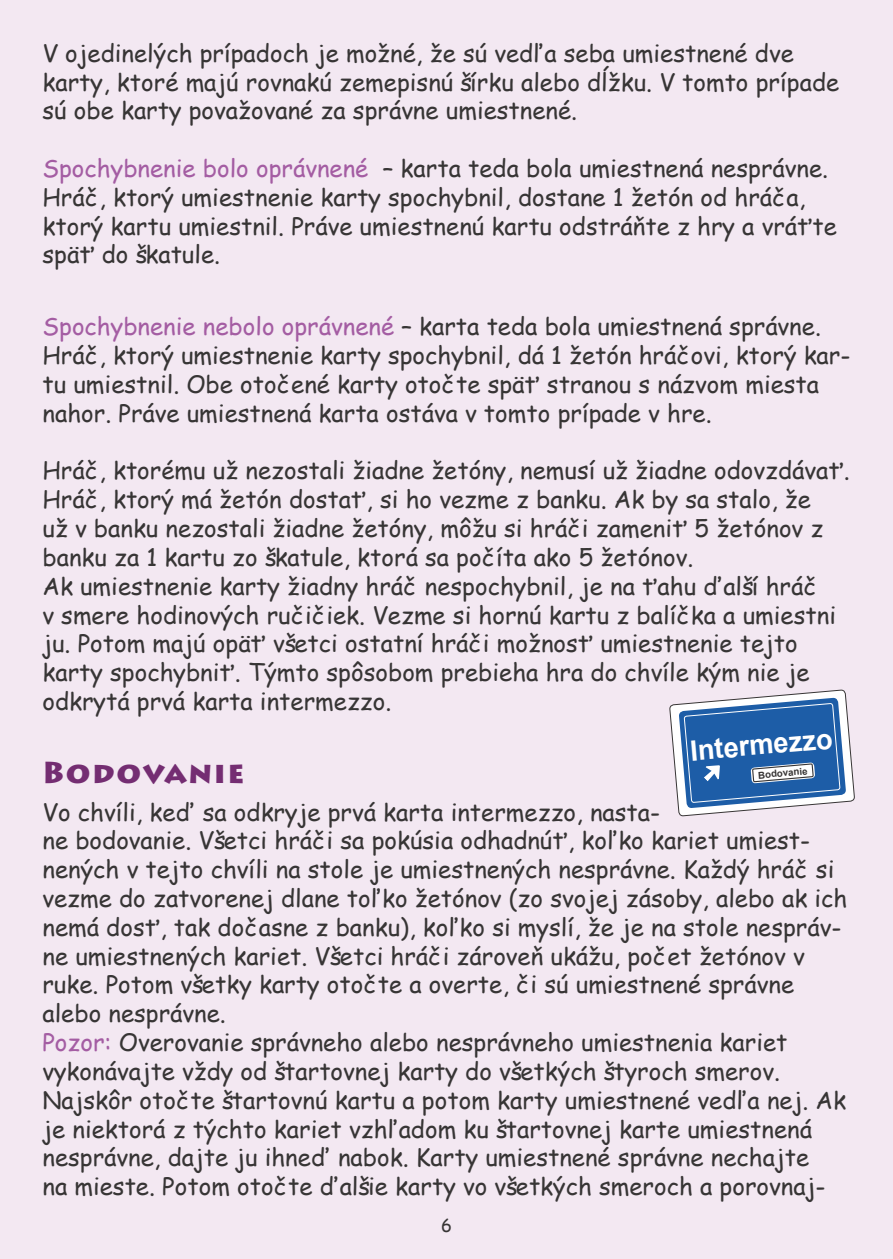
<style>
.page{position:relative;width:893px;height:1259px;background:#f3e8f2}
.page>*{position:absolute;margin:0;border:0;box-sizing:border-box;transform-origin:0 0}
.t1{font:900 30px "Lithos Pro";letter-spacing:.05em;color:#742d72}
.t2{font:700 28.2px "Arial";color:#fff}
.t3{font:24px/28.8px "Comic Sans MS";color:#373535}
.t4{font:18px "Comic Sans MS";color:#373535}
.t5{font:700 9.6px "Arial";color:#373535}
.s1{color:#a45da3}
</style>
<div class="page">
<svg style="left:669px;top:689px;width:186px;height:128px"></svg>
<p class="t3" style="left:43px;top:38px;width:798px">V ojedinelých prípadoch je možné, že sú vedľa seba umiestnené dve karty, ktoré majú rovnakú zemepisnú šírku alebo dĺžku. V tomto prípade sú obe karty považované za správne umiestnené.</p>
<p class="t3" style="left:43px;top:153px;width:796px"><span class="s1">Spochybnenie bolo oprávnené</span> – karta teda bola umiestnená nesprávne.<br>Hráč, ktorý umiestnenie karty spochybnil, dostane 1 žetón od hráča, ktorý kartu umiestnil. Práve umiestnenú kartu odstráňte z hry a vráťte späť do škatule.</p>
<p class="t3" style="left:43px;top:311px;width:809px"><span class="s1">Spochybnenie nebolo oprávnené</span> – karta teda bola umiestnená správne.<br>Hráč, ktorý umiestnenie karty spochybnil, dá 1 žetón hráčovi, ktorý kar&shy;tu umiestnil. Obe otočené karty otočte späť stranou s názvom miesta nahor. Práve umiestnená karta ostáva v tomto prípade v hre.</p>
<p class="t3" style="left:42px;top:455px;width:809px">Hráč, ktorému už nezostali žiadne žetóny, nemusí už žiadne odovzdávať.<br>Hráč, ktorý má žetón dostať, si ho vezme z banku. Ak by sa stalo, že<br>už v banku nezostali žiadne žetóny, môžu si hráči zameniť 5 žetónov z banku za 1 kartu zo škatule, ktorá sa počíta ako 5 žetónov.<br>Ak umiestnenie karty žiadny hráč nespochybnil, je na ťahu ďalší hráč<br>v smere hodinových ručičiek. Vezme si hornú kartu z balíčka a umiestni ju. Potom majú opäť všetci ostatní hráči možnosť umiestnenie tejto karty spochybniť. Týmto spôsobom prebieha hra do chvíle kým nie je odkrytá prvá karta intermezzo.</p>
<p class="t2" style="left:689px;top:734px;width:144px;rotate:-5deg">Intermezzo</p>
<p class="t5" style="left:758px;top:769px;width:51px;rotate:-5deg">Bodovanie</p>
<p class="t1" style="left:43px;top:754px;width:203px">Bodovanie</p>
<p class="t3" style="left:42px;top:796px;width:806px">Vo chvíli, keď sa odkryje prvá karta intermezzo, nasta-<br>ne bodovanie. Všetci hráči sa pokúsia odhadnúť, koľko kariet umiest&shy;nených v tejto chvíli na stole je umiestnených nesprávne. Každý hráč si vezme do zatvorenej dlane toľko žetónov (zo svojej zásoby, alebo ak ich nemá dosť, tak dočasne z banku), koľko si myslí, že je na stole nespráv&shy;ne umiestnených kariet. Všetci hráči zároveň ukážu, počet žetónov v ruke. Potom všetky karty otočte a overte, či sú umiestnené správne alebo nesprávne.<br><span class="s1">Pozor:</span> Overovanie správneho alebo nesprávneho umiestnenia kariet vykonávajte vždy od štartovnej karty do všetkých štyroch smerov.<br>Najskôr otočte štartovnú kartu a potom karty umiestnené vedľa nej. Ak je niektorá z týchto kariet vzhľadom ku štartovnej karte umiestnená nesprávne, dajte ju ihneď nabok. Karty umiestnené správne nechajte<br>na mieste. Potom otočte ďalšie karty vo všetkých smeroch a porovnaj-</p>
<p class="t4" style="left:441px;top:1212px;width:12px">6</p>
</div>
